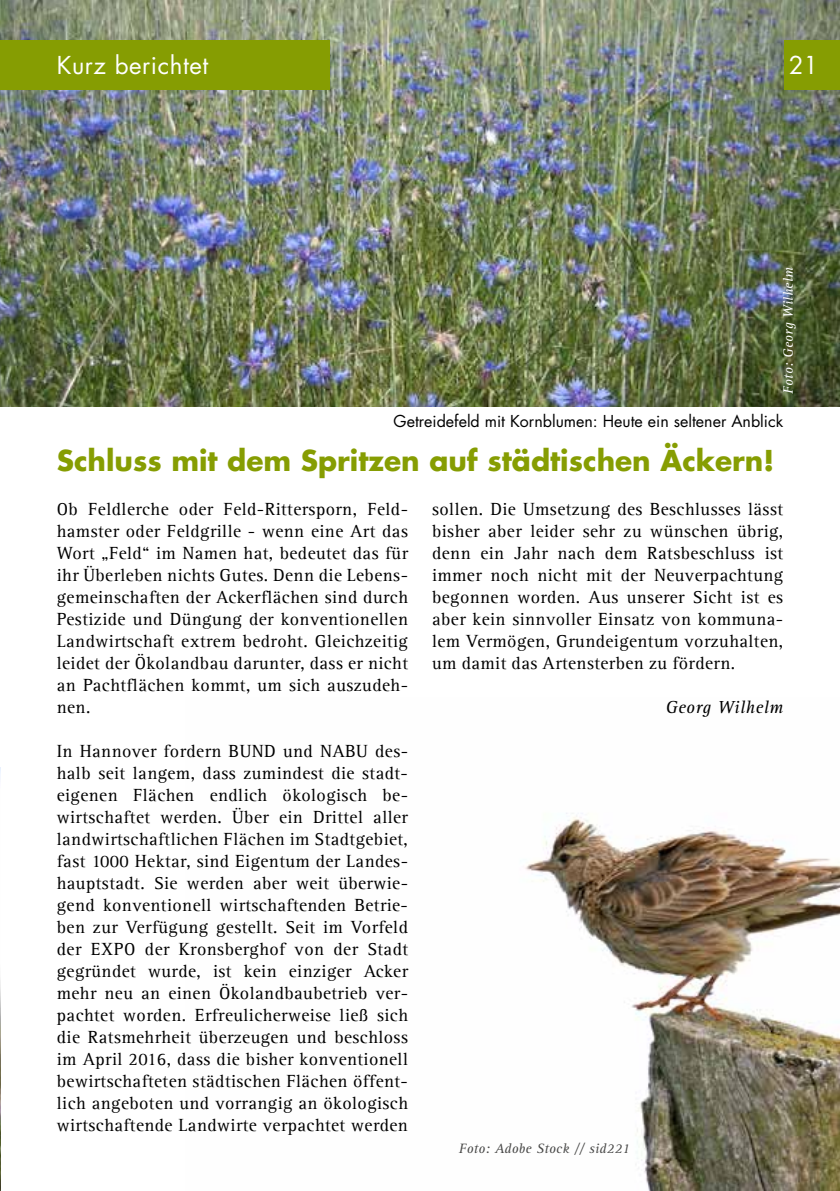
<style>
.page{position:relative;width:840px;height:1191px;background:#fff}
.page>*{position:absolute;margin:0;border:0;box-sizing:border-box;transform-origin:0 0}
.t1{font:700 28px "Futura CE";color:#869d02}
.t2{font:24px "Futura CE";letter-spacing:.025em;color:#fff}
.t3{font:18px/22px "Agfa Rotis Serif";letter-spacing:.025em;color:#000;text-align:justify}
.t4{font:italic 18px "Agfa Rotis Serif";letter-spacing:.025em;color:#000}
.t5{font:16px "Futura CE";color:#000}
.t6{font:italic 14px "Agfa Rotis Serif";letter-spacing:.02em;color:#484847}
.t7{font:italic 14px "Agfa Rotis Serif";letter-spacing:.015em;color:#fff}
</style>
<div class="page">
<img style="left:525px;top:813px;width:314px;height:378px">
<img style="left:0;top:0;width:839px;height:406px">
<img style="left:0;top:768px;width:1px;height:423px">
<div style="left:0;top:40px;width:329px;height:49px;background:#869d02"></div>
<div style="left:784px;top:40px;width:55px;height:49px;background:#869d02"></div>
<h2 class="t2" style="left:57px;top:50px;width:153px">Kurz berichtet</h2>
<h2 class="t2" style="left:788px;top:50px;width:31px">21</h2>
<p class="t7" style="left:780px;top:394px;width:128px;rotate:-90deg">Foto: Georg Wilhelm</p>
<p class="t5" style="left:393px;top:410px;width:391px">Getreidefeld mit Kornblumen: Heute ein seltener Anblick</p>
<h1 class="t1" style="left:57px;top:439px;width:718px">Schluss mit dem Spritzen auf städtischen Äckern!</h1>
<p class="t3" style="left:57px;top:498px;width:352px">Ob Feldlerche oder Feld-Rittersporn, Feld&shy;hamster oder Feldgrille - wenn eine Art das Wort „Feld“ im Namen hat, bedeutet das für ihr Überleben nichts Gutes. Denn die Lebens&shy;gemeinschaften der Ackerflächen sind durch Pestizide und Düngung der konventionellen Landwirtschaft extrem bedroht. Gleichzeitig leidet der Ökolandbau darunter, dass er nicht an Pachtflächen kommt, um sich auszudeh&shy;nen.</p>
<p class="t3" style="left:57px;top:740px;width:352px">In Hannover fordern BUND und NABU des&shy;halb seit langem, dass zumindest die stadt&shy;eigenen Flächen endlich ökologisch be&shy;wirtschaftet werden. Über ein Drittel aller landwirtschaftlichen Flächen im Stadtgebiet, fast 1000 Hektar, sind Eigentum der Landes&shy;hauptstadt. Sie werden aber weit überwie&shy;gend konventionell wirtschaftenden Betrie&shy;ben zur Verfügung gestellt. Seit im Vorfeld der EXPO der Kronsberghof von der Stadt gegründet wurde, ist kein einziger Acker mehr neu an einen Ökolandbaubetrieb ver&shy;pachtet worden. Erfreulicherweise ließ sich die Ratsmehrheit überzeugen und beschloss im April 2016, dass die bisher konventionell bewirtschafteten städtischen Flächen öffent&shy;lich angeboten und vorrangig an ökologisch wirtschaftende Landwirte verpachtet werden</p>
<p class="t3" style="left:432px;top:497px;width:352px">sollen. Die Umsetzung des Beschlusses lässt bisher aber leider sehr zu wünschen übrig, denn ein Jahr nach dem Ratsbeschluss ist immer noch nicht mit der Neuverpachtung begonnen worden. Aus unserer Sicht ist es aber kein sinnvoller Einsatz von kommuna&shy;lem Vermögen, Grundeigentum vorzuhalten, um damit das Artensterben zu fördern.</p>
<p class="t4" style="left:665px;top:696px;width:119px">Georg Wilhelm</p>
<p class="t6" style="left:458px;top:1140px;width:172px">Foto: Adobe Stock // sid221</p>
</div>
